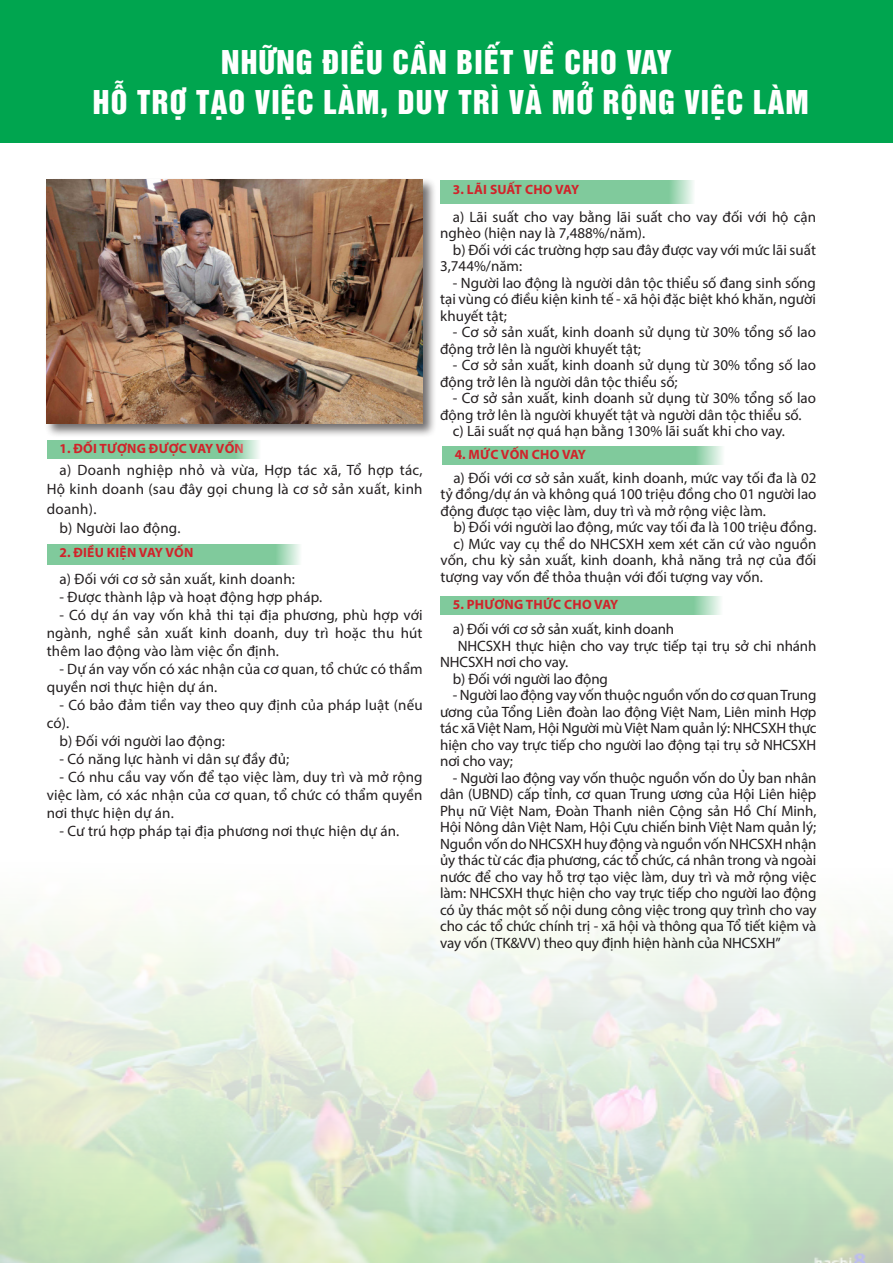
<style>
.page{position:relative;width:893px;height:1263px;background:#fff}
.page>*{position:absolute;margin:0;border:0;box-sizing:border-box;transform-origin:0 0}
.t1{font:30px "UTM Helvet Ins";letter-spacing:.04em;color:#fff}
.t2{font:15px/16.5px "Myriad Pro";color:#231f20;text-align:justify}
.t3{font:15px "Myriad Pro";letter-spacing:.02em;color:#231f20}
.t4{font:700 13.5px "Myriad Pro";letter-spacing:.02em;color:#d1232a}
</style>
<div class="page">
<div style="left:47px;top:440px;width:213px;height:18px;background:#80ca9c"></div>
<div style="left:0;top:0;width:893px;height:142px;background:#00a54f"></div>
<div style="left:47px;top:544px;width:254px;height:20px;background:#80ca9c"></div>
<div style="left:440px;top:181px;width:255px;height:23px;background:#80ca9c"></div>
<div style="left:442px;top:446px;width:282px;height:18px;background:#80ca9c"></div>
<div style="left:440px;top:596px;width:282px;height:18px;background:#80ca9c"></div>
<div style="left:45px;top:178px;width:392px;height:259px;background:#231f20;opacity:.65"></div>
<img style="left:47px;top:180px;width:376px;height:243px">
<p class="t1" style="left:221px;top:38px;width:452px">NHỮNG ĐIỀU CẦN BIẾT VỀ CHO VAY</p>
<p class="t1" style="left:93px;top:78px;width:717px">HỖ TRỢ TẠO VIỆC LÀM, DUY TRÌ VÀ MỞ RỘNG VIỆC LÀM</p>
<p class="t4" style="left:60px;top:440px;width:186px">1. ĐỐI TƯỢNG ĐƯỢC VAY VỐN</p>
<p class="t2" style="left:47px;top:460px;width:377px;line-height:19.5px;text-indent:13px">a) Doanh nghiệp nhỏ và vừa, Hợp tác xã, Tổ hợp tác, Hộ kinh doanh (sau đây gọi chung là cơ sở sản xuất, kinh doanh).</p>
<p class="t3" style="left:60px;top:519px;width:123px">b) Người lao động.</p>
<p class="t4" style="left:60px;top:544px;width:136px">2. ĐIỀU KIỆN VAY VỐN</p>
<p class="t2" style="left:60px;top:570px;width:237px">a) Đối với cơ sở sản xuất, kinh doanh:</p>
<p class="t2" style="left:60px;top:588px;width:264px">- Được thành lập và hoạt động hợp pháp.</p>
<p class="t2" style="left:47px;top:605px;width:377px;line-height:18px;text-indent:13px">- Có dự án vay vốn khả thi tại địa phương, phù hợp với ngành, nghề sản xuất kinh doanh, duy trì hoặc thu hút thêm lao động vào làm việc ổn định.</p>
<p class="t2" style="left:47px;top:659px;width:377px;line-height:18px;text-indent:13px">- Dự án vay vốn có xác nhận của cơ quan, tổ chức có thẩm quyền nơi thực hiện dự án.</p>
<p class="t2" style="left:47px;top:695px;width:377px;line-height:18px;text-indent:13px">- Có bảo đảm tiền vay theo quy định của pháp luật (nếu có).</p>
<p class="t2" style="left:60px;top:732px;width:167px">b) Đối với người lao động:</p>
<p class="t2" style="left:60px;top:750px;width:231px">- Có năng lực hành vi dân sự đầy đủ;</p>
<p class="t2" style="left:47px;top:767px;width:377px;line-height:18px;text-indent:13px">- Có nhu cầu vay vốn để tạo việc làm, duy trì và mở rộng việc làm, có xác nhận của cơ quan, tổ chức có thẩm quyền nơi thực hiện dự án.</p>
<p class="t2" style="left:60px;top:822px;width:341px">- Cư trú hợp pháp tại địa phương nơi thực hiện dự án.</p>
<p class="t4" style="left:453px;top:180px;width:128px">3. LÃI SUẤT CHO VAY</p>
<p class="t2" style="left:440px;top:208px;width:377px;text-indent:13px">a) Lãi suất cho vay bằng lãi suất cho vay đối với hộ cận nghèo (hiện nay là 7,488%/năm).</p>
<p class="t2" style="left:440px;top:241px;width:377px;text-indent:13px">b) Đối với các trường hợp sau đây được vay với mức lãi suất<br>3,744%/năm:</p>
<p class="t2" style="left:440px;top:274px;width:377px;text-indent:13px">- Người lao động là người dân tộc thiểu số đang sinh sống tại vùng có điều kiện kinh tế - xã hội đặc biệt khó khăn, người khuyết tật;</p>
<p class="t2" style="left:440px;top:324px;width:377px;text-indent:13px">- Cơ sở sản xuất, kinh doanh sử dụng từ 30% tổng số lao động trở lên là người khuyết tật;</p>
<p class="t2" style="left:440px;top:357px;width:377px;text-indent:13px">- Cơ sở sản xuất, kinh doanh sử dụng từ 30% tổng số lao động trở lên là người dân tộc thiểu số;</p>
<p class="t2" style="left:440px;top:390px;width:377px;text-indent:13px">- Cơ sở sản xuất, kinh doanh sử dụng từ 30% tổng số lao động trở lên là người khuyết tật và người dân tộc thiểu số.</p>
<p class="t2" style="left:453px;top:423px;width:334px">c) Lãi suất nợ quá hạn bằng 130% lãi suất khi cho vay.</p>
<p class="t4" style="left:455px;top:446px;width:133px">4. MỨC VỐN CHO VAY</p>
<p class="t2" style="left:441px;top:469px;width:377px;text-indent:13px">a) Đối với cơ sở sản xuất, kinh doanh, mức vay tối đa là 02 tỷ đồng/dự án và không quá 100 triệu đồng cho 01 người lao động được tạo việc làm, duy trì và mở rộng việc làm.</p>
<p class="t2" style="left:453px;top:519px;width:365px">b) Đối với người lao động, mức vay tối đa là 100 triệu đồng.</p>
<p class="t2" style="left:441px;top:535px;width:377px;text-indent:13px">c) Mức vay cụ thể do NHCSXH xem xét căn cứ vào nguồn vốn, chu kỳ sản xuất, kinh doanh, khả năng trả nợ của đối tượng vay vốn để thỏa thuận với đối tượng vay vốn.</p>
<p class="t4" style="left:453px;top:596px;width:167px">5. PHƯƠNG THỨC CHO VAY</p>
<p class="t2" style="left:453px;top:621px;width:223px">a) Đối với cơ sở sản xuất, kinh doanh</p>
<p class="t2" style="left:440px;top:637px;width:378px;text-indent:18px">NHCSXH thực hiện cho vay trực tiếp tại trụ sở chi nhánh<br>NHCSXH nơi cho vay.</p>
<p class="t2" style="left:453px;top:670px;width:156px">b) Đối với người lao động</p>
<p class="t2" style="left:440px;top:687px;width:378px;text-indent:13px">- Người lao động vay vốn thuộc nguồn vốn do cơ quan Trung ương của Tổng Liên đoàn lao động Việt Nam, Liên minh Hợp tác xã Việt Nam, Hội Người mù Việt Nam quản lý: NHCSXH thực hiện cho vay trực tiếp cho người lao động tại trụ sở NHCSXH nơi cho vay;</p>
<p class="t2" style="left:440px;top:769px;width:378px;text-indent:13px">- Người lao động vay vốn thuộc nguồn vốn do Ủy ban nhân dân (UBND) cấp tỉnh, cơ quan Trung ương của Hội Liên hiệp Phụ nữ Việt Nam, Đoàn Thanh niên Cộng sản Hồ Chí Minh, Hội Nông dân Việt Nam, Hội Cựu chiến binh Việt Nam quản lý; Nguồn vốn do NHCSXH huy động và nguồn vốn NHCSXH nhận ủy thác từ các địa phương, các tổ chức, cá nhân trong và ngoài nước để cho vay hỗ trợ tạo việc làm, duy trì và mở rộng việc làm: NHCSXH thực hiện cho vay trực tiếp cho người lao động có ủy thác một số nội dung công việc trong quy trình cho vay cho các tổ chức chính trị - xã hội và thông qua Tổ tiết kiệm và vay vốn (TK&amp;VV) theo quy định hiện hành của NHCSXH”</p>
</div>
